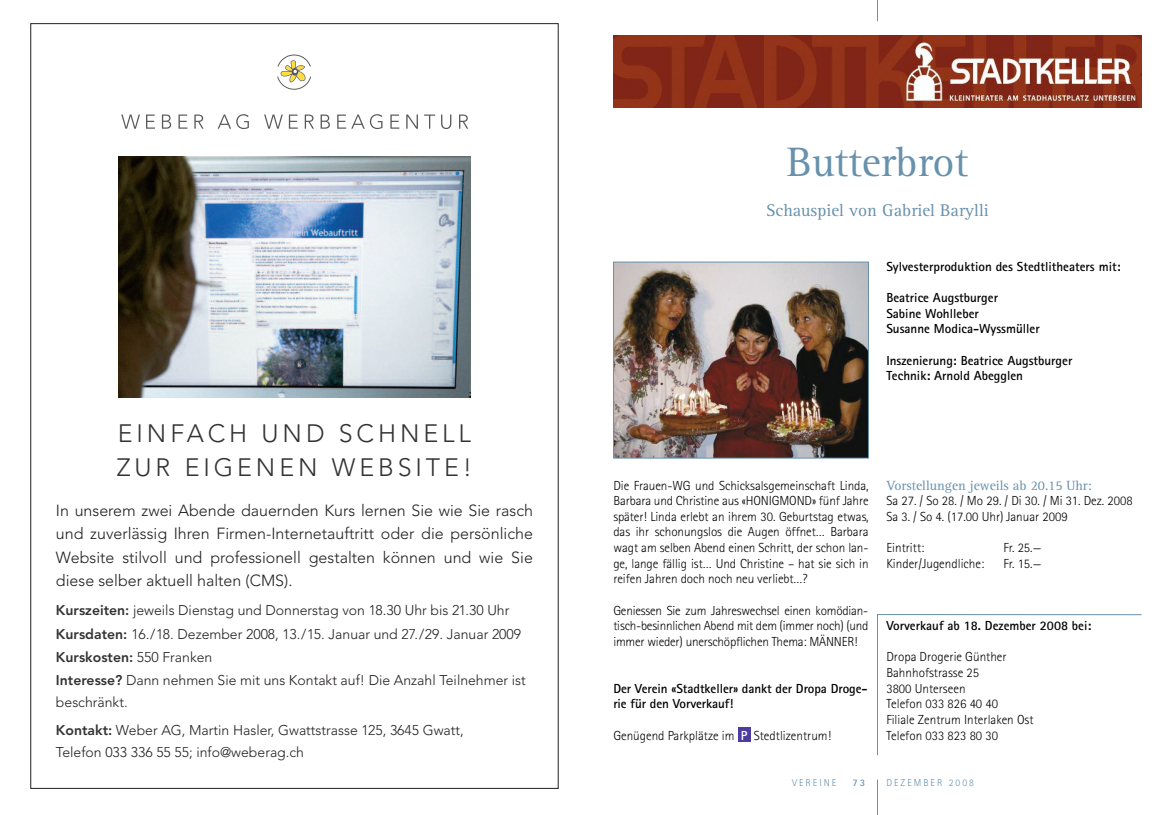
<style>
.page{position:relative;width:1170px;height:815px;background:#fff}
.page>*{position:absolute;margin:0;border:0;box-sizing:border-box;transform-origin:0 0}
.t1{font:42.5px "Rotis Serif";color:#6791ac}
.t2{font:300 25px/33.8px "Avenir";letter-spacing:.155em;color:#333}
.t3{font:17.5px "Rotis Serif";color:#6791ac}
.t4{font:300 16px/23.5px "Avenir";color:#231f20;text-align:justify}
.t5{font:300 14px/23.2px "Avenir";color:#231f20}
.t6{font:13.75px "Rotis Serif";color:#6791ac}
.t7{font:300 13.12px/15.6px "Rotis Sans Serif";color:#000;text-align:justify}
.t8{font:700 13.12px/15.6px "Rotis Sans Serif";color:#000}
.t9{font:300 10px "Rotis Sans Serif";letter-spacing:.2em;color:#6791ac}
.t10{font:700 10px "Rotis Sans Serif";color:#6791ac}
.s1{font-weight:800;color:#333}
.s2{font-weight:700;color:#fff}
</style>
<div class="page">
<hr style="left:877px;top:780px;width:1px;height:35px;background:#6791ac">
<svg style="left:877px;top:0;width:1px;height:21px"></svg>
<img style="left:613px;top:35px;width:528px;height:72px">
<div style="left:738px;top:727px;width:12px;height:15px;background:#4e3b9f"></div>
<svg style="left:877px;top:614px;width:264px;height:141px"></svg>
<img style="left:615px;top:264px;width:251px;height:192px">
<div style="left:613px;top:262px;width:255px;height:196px;border:1px solid #6791ac"></div>
<svg style="left:30px;top:23px;width:529px;height:766px"></svg>
<h2 class="t2" style="left:117px;top:419px;width:357px">EINFACH UND SCHNELL<br>ZUR EIGENEN WEBSITE!</h2>
<p class="t4" style="left:56px;top:500px;width:478px">In unserem zwei Abende dauernden Kurs lernen Sie wie Sie rasch und zuverlässig Ihren Firmen-Internetauftritt oder die persönliche Website stilvoll und professionell gestalten können und wie Sie diese selber aktuell halten (CMS).</p>
<p class="t5" style="left:56px;top:600px;width:471px"><span class="s1">Kurszeiten:</span> jeweils Dienstag und Donnerstag von 18.30 Uhr bis 21.30 Uhr <span class="s1">Kursdaten:</span> 16./18. Dezember 2008, 13./15. Januar und 27./29. Januar 2009<br><span class="s1">Kurskosten:</span> 550 Franken<br><span class="s1">Interesse?</span> Dann nehmen Sie mit uns Kontakt auf! Die Anzahl Teilnehmer ist</p>
<p class="t5" style="left:56px;top:689px;width:409px;line-height:28.6px">beschränkt.<br><span class="s1">Kontakt:</span> Weber AG, Martin Hasler, Gwattstrasse 125, 3645 Gwatt,</p>
<p class="t5" style="left:56px;top:741px;width:249px">Telefon 033 336 55 55; info@weberag.ch</p>
<h1 class="t1" style="left:786px;top:147px;width:183px">Butterbrot</h1>
<h3 class="t3" style="left:766px;top:204px;width:224px">Schauspiel von Gabriel Barylli</h3>
<p class="t8" style="left:886px;top:260px;width:236px">Sylvesterproduktion des Stedtlitheaters mit:</p>
<p class="t8" style="left:886px;top:291px;width:155px">Beatrice Augstburger<br>Sabine Wohlleber<br>Susanne Modica-Wyssmüller</p>
<p class="t8" style="left:886px;top:354px;width:187px">Inszenierung: Beatrice Augstburger<br>Technik: Arnold Abegglen</p>
<p class="t7" style="left:613px;top:479px;width:257px">Die Frauen-WG und Schicksalsgemeinschaft Linda, Barbara und Christine aus «HONIGMOND» fünf Jahre später! Linda erlebt an ihrem 30. Geburtstag etwas, das ihr schonungslos die Augen öffnet… Barbara wagt am selben Abend einen Schritt, der schon lan&shy;ge, lange fällig ist… Und Christine – hat sie sich in reifen Jahren doch noch neu verliebt…?</p>
<p class="t7" style="left:613px;top:604px;width:257px">Geniessen Sie zum Jahreswechsel einen komödian&shy;tisch-besinnlichen Abend mit dem (immer noch) (und immer wieder) unerschöpflichen Thema: MÄNNER!</p>
<p class="t8" style="left:613px;top:682px;width:256px">Der Verein «Stadtkeller» dankt der Dropa Droge&shy;rie für den Vorverkauf!</p>
<p class="t7" style="left:613px;top:729px;width:219px">Genügend Parkplätze im <span class="s2">P</span> Stedtlizentrum!</p>
<p class="t6" style="left:886px;top:480px;width:207px">Vorstellungen jeweils ab 20.15 Uhr:</p>
<p class="t7" style="left:886px;top:494px;width:248px">Sa 27. / So 28. / Mo 29. / Di 30. / Mi 31. Dez. 2008<br>Sa 3. / So 4. (17.00 Uhr) Januar 2009</p>
<p class="t7" style="left:886px;top:541px;width:39px">Eintritt:</p>
<p class="t7" style="left:1003px;top:541px;width:40px">Fr. 25.—</p>
<p class="t7" style="left:886px;top:557px;width:99px">Kinder/Jugendliche:</p>
<p class="t7" style="left:1003px;top:557px;width:40px">Fr. 15.—</p>
<p class="t8" style="left:886px;top:619px;width:206px">Vorverkauf ab 18. Dezember 2008 bei:</p>
<p class="t7" style="left:886px;top:650px;width:149px;text-align:left">Dropa Drogerie Günther<br>Bahnhofstrasse 25<br>3800 Unterseen<br>Telefon 033 826 40 40<br>Filiale Zentrum Interlaken Ost<br>Telefon 033 823 80 30</p>
<p class="t9" style="left:792px;top:780px;width:46px">VEREINE</p>
<p class="t10" style="left:852px;top:780px;width:14px">73</p>
<p class="t9" style="left:886px;top:780px;width:89px">DEZEMBER 2008</p>
</div>
